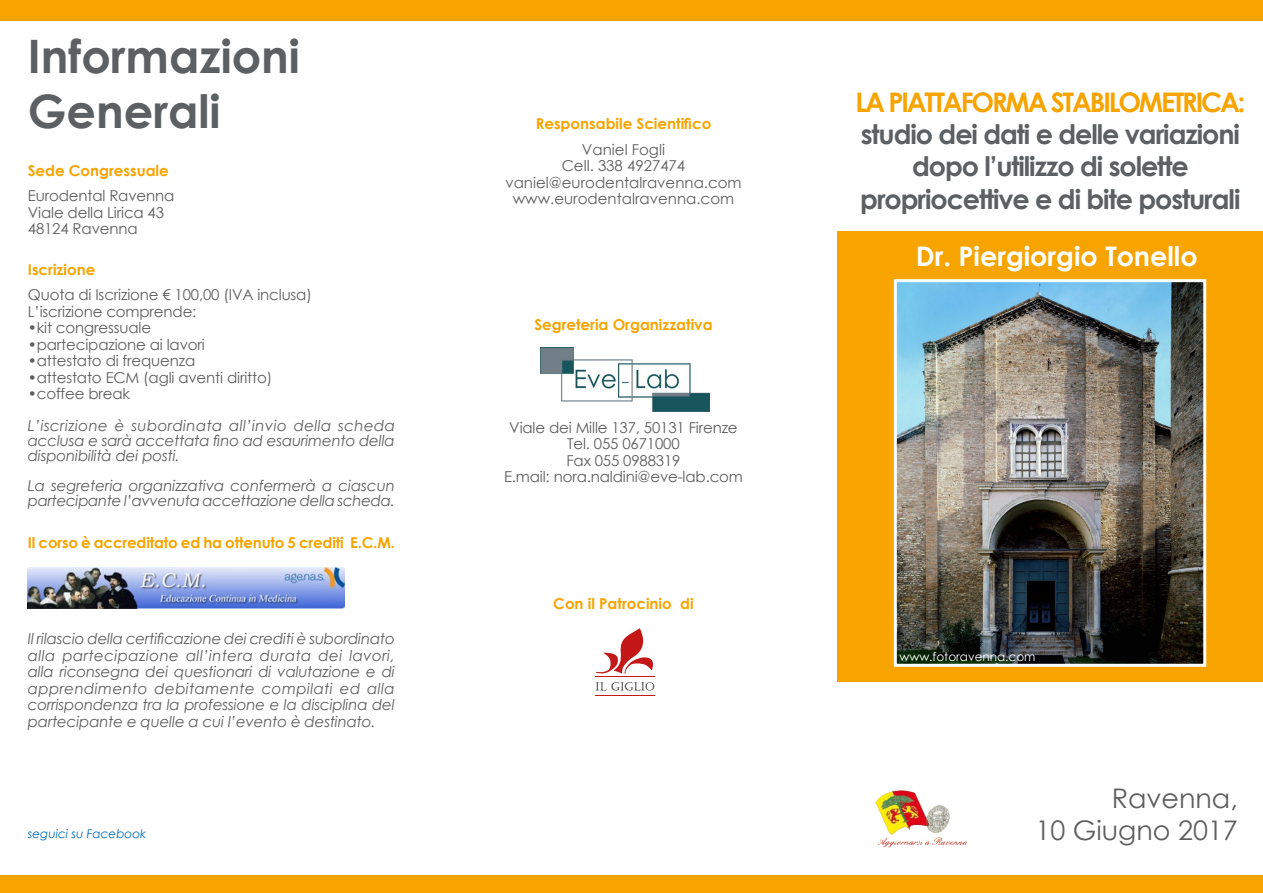
<style>
.page{position:relative;width:1263px;height:893px;background:#fff}
.page>*{position:absolute;margin:0;border:0;box-sizing:border-box;transform-origin:0 0}
.t1{font:700 46.2px/55.3px "Century Gothic";color:#5c6062}
.t2{font:700 27px/32.4px "Century Gothic";letter-spacing:-.04em;color:#5c6062;text-align:center}
.t3{font:700 27px "Century Gothic";letter-spacing:-.08em;color:#f7a400}
.t4{font:700 27px "Century Gothic";color:#fff}
.t5{font:27px/32.4px "Century Gothic";color:#5f5d5d;text-align:right}
.t6{font:italic 15px/16.5px "Century Gothic";letter-spacing:-.01em;color:#5f5d5d;text-align:justify}
.t7{font:15px/16.5px "Century Gothic";letter-spacing:-.01em;color:#5f5d5d}
.t8{font:700 15px "Century Gothic";color:#f7a400}
.t9{font:12px "Century Gothic";color:#fff}
.t10{font:italic 12px "Century Gothic";color:#0069b4}
</style>
<div class="page">
<div style="left:838px;top:231px;width:425px;height:450px;background:#f7a400"></div>
<img style="left:28px;top:568px;width:317px;height:40px">
<svg style="left:596px;top:628px;width:57px;height:46px"></svg>
<hr style="left:595px;top:677px;width:60px;height:1px;background:#c41718">
<hr style="left:595px;top:695px;width:60px;height:1px;background:#c41718">
<svg style="left:595px;top:682px;width:59px;height:8px"></svg>
<img style="left:540px;top:348px;width:170px;height:64px">
<img style="left:875px;top:790px;width:75px;height:55px">
<div style="left:0;top:0;width:1263px;height:20px;background:#f7a400"></div>
<div style="left:0;top:876px;width:1263px;height:17px;background:#f7a400"></div>
<img style="left:898px;top:283px;width:304px;height:380px">
<div style="left:894px;top:279px;width:312px;height:388px;border:3px solid #fff"></div>
<h1 class="t1" style="left:28px;top:26px;width:274px">Informazioni<br>Generali</h1>
<p class="t8" style="left:28px;top:159px;width:142px">Sede Congressuale</p>
<p class="t7" style="left:28px;top:187px;width:148px">Eurodental Ravenna<br>Viale della Lirica 43<br>48124 Ravenna</p>
<p class="t8" style="left:28px;top:258px;width:69px">Iscrizione</p>
<p class="t7" style="left:28px;top:287px;width:286px">Quota di Iscrizione € 100,00 (IVA inclusa)<br>L’iscrizione comprende:</p>
<p class="t7" style="left:28px;top:320px;width:125px">•kit congressuale</p>
<p class="t7" style="left:28px;top:336px;width:179px">•partecipazione ai lavori</p>
<p class="t7" style="left:28px;top:353px;width:169px">•attestato di frequenza</p>
<p class="t7" style="left:28px;top:369px;width:246px">•attestato ECM (agli aventi diritto)</p>
<p class="t7" style="left:28px;top:386px;width:104px">•coffee break</p>
<p class="t6" style="left:28px;top:418px;width:369px;line-height:15px">L’iscrizione è subordinata all’invio della scheda acclusa e sarà accettata fino ad esaurimento della disponibilità dei posti.</p>
<p class="t6" style="left:28px;top:478px;width:369px;line-height:15px">La segreteria organizzativa confermerà a ciascun partecipante l’avvenuta accettazione della scheda.</p>
<p class="t8" style="left:28px;top:531px;width:369px">Il corso è accreditato ed ha ottenuto 5 crediti E.C.M.</p>
<p class="t6" style="left:28px;top:630px;width:369px">Il rilascio della certificazione dei crediti è subordinato alla partecipazione all’intera durata dei lavori, alla riconsegna dei questionari di valutazione e di apprendimento debitamente compilati ed alla corrispondenza tra la professione e la disciplina del partecipante e quelle a cui l’evento è destinato.</p>
<p class="t10" style="left:28px;top:826px;width:120px">seguici su Facebook</p>
<p class="t8" style="left:536px;top:112px;width:177px">Responsabile Scientifico</p>
<p class="t7" style="left:505px;top:141px;width:238px;text-align:center">Vaniel Fogli<br>Cell. 338 4927474 vaniel@eurodentalravenna.com www.eurodentalravenna.com</p>
<p class="t8" style="left:534px;top:314px;width:180px">Segreteria Organizzativa</p>
<p class="t7" style="left:504px;top:419px;width:240px;text-align:center">Viale dei Mille 137, 50131 Firenze<br>Tel. 055 0671000<br>Fax 055 0988319<br>E.mail: nora.naldini@eve-lab.com</p>
<p class="t8" style="left:553px;top:592px;width:142px">Con il Patrocinio di</p>
<h2 class="t3" style="left:855px;top:81px;width:391px">LA PIATTAFORMA STABILOMETRICA:</h2>
<h2 class="t2" style="left:860px;top:117px;width:382px">studio dei dati e delle variazioni dopo l’utilizzo di solette propriocettive e di bite posturali</h2>
<h2 class="t4" style="left:916px;top:236px;width:283px">Dr. Piergiorgio Tonello</h2>
<p class="t9" style="left:899px;top:648px;width:138px">www.fotoravenna.com</p>
<h2 class="t5" style="left:1035px;top:781px;width:204px">Ravenna,<br>10 Giugno 2017</h2>
</div>
